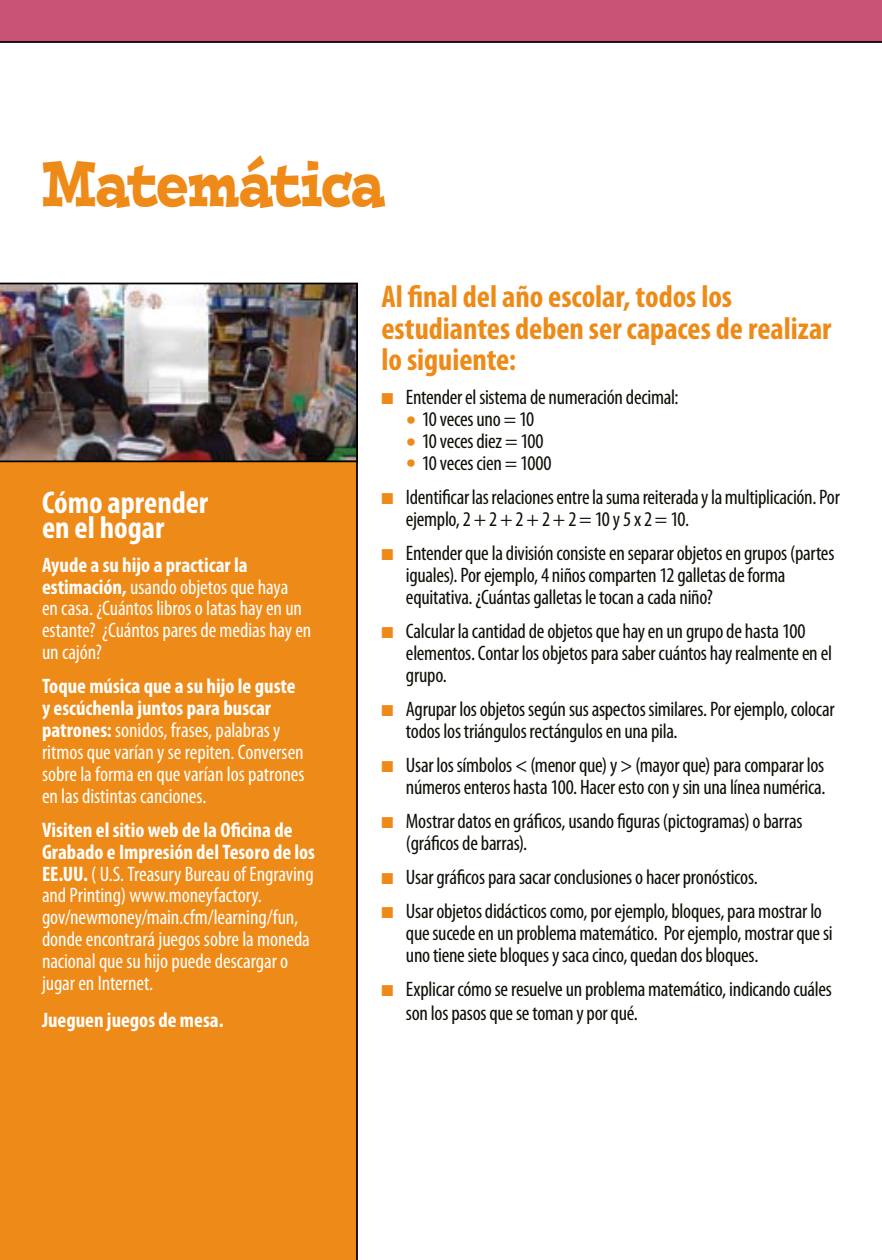
<style>
.page{position:relative;width:882px;height:1260px;background:#fff}
.page>*{position:absolute;margin:0;border:0;box-sizing:border-box;transform-origin:0 0}
.t1{font:63px "Postino Std";letter-spacing:-.025em;color:#ee8a17;scale:.7 1}
.t2{font:700 condensed 31.5px/31.5px "Myriad Pro";color:#ee8a17}
.t3{font:700 condensed 31.5px/24.5px "Myriad Pro";color:#fff}
.t4{font:condensed 21px/21.9px "Myriad Pro";letter-spacing:-.015em;color:#100e07}
.t5{font:condensed 21px/21.9px "Myriad Pro";letter-spacing:-.005em;color:#fff}
.t6{font:700 condensed 21px "Myriad Pro";color:#fff}
.s1{font-weight:700}
.s2{color:#ee8a17}
.s3{font-size:38.5px;color:#ee8a17}
</style>
<div class="page">
<div style="left:0;top:462px;width:358px;height:798px;background:#ee8a17"></div>
<img style="left:0;top:283px;width:358px;height:179px">
<div style="left:0;top:0;width:882px;height:43px;background:#c85375"></div>
<h1 class="t1" style="left:42px;top:142px;width:492px">Matemática</h1>
<h2 class="t3" style="left:42px;top:490px;width:168px">Cómo aprender en el hogar</h2>
<p class="t5" style="left:42px;top:553px;width:271px"><span class="s1">Ayude a su hijo a practicar la estimación,</span> usando objetos que haya<br>en casa. ¿Cuántos libros o latas hay en un estante? ¿Cuántos pares de medias hay en un cajón?</p>
<p class="t5" style="left:42px;top:675px;width:264px"><span class="s1">Toque música que a su hijo le guste y escúchenla juntos para buscar patrones:</span> sonidos, frases, palabras y ritmos que varían y se repiten. Conversen sobre la forma en que varían los patrones en las distintas canciones.</p>
<p class="t5" style="left:42px;top:819px;width:274px"><span class="s1">Visiten el sitio web de la Oficina de Grabado e Impresión del Tesoro de los EE.UU.</span> ( U.S. Treasury Bureau of Engraving and Printing) www.moneyfactory. gov/newmoney/main.cfm/learning/fun, donde encontrará juegos sobre la moneda nacional que su hijo puede descargar o jugar en Internet.</p>
<p class="t6" style="left:42px;top:1007px;width:183px">Jueguen juegos de mesa.</p>
<h2 class="t2" style="left:382px;top:280px;width:452px">Al final del año escolar, todos los estudiantes deben ser capaces de realizar lo siguiente:</h2>
<p class="t4" style="left:382px;top:386px;width:299px"><span class="s2">■</span> Entender el sistema de numeración decimal:</p>
<p class="t4" style="left:406px;top:408px;width:130px"><span class="s3">•</span> 10 veces uno = 10</p>
<p class="t4" style="left:406px;top:430px;width:139px"><span class="s3">•</span> 10 veces diez = 100</p>
<p class="t4" style="left:406px;top:452px;width:147px"><span class="s3">•</span> 10 veces cien = 1000</p>
<p class="t4" style="left:406px;top:486px;width:435px;text-indent:-24px"><span class="s2">■</span> Identificar las relaciones entre la suma reiterada y la multiplicación. Por ejemplo, 2 + 2 + 2 + 2 + 2 = 10 y 5 x 2 = 10.</p>
<p class="t4" style="left:406px;top:542px;width:430px;text-indent:-24px"><span class="s2">■</span> Entender que la división consiste en separar objetos en grupos (partes iguales). Por ejemplo, 4 niños comparten 12 galletas de forma equitativa. ¿Cuántas galletas le tocan a cada niño?</p>
<p class="t4" style="left:406px;top:620px;width:428px;text-indent:-24px"><span class="s2">■</span> Calcular la cantidad de objetos que hay en un grupo de hasta 100 elementos. Contar los objetos para saber cuántos hay realmente en el grupo.</p>
<p class="t4" style="left:406px;top:698px;width:430px;text-indent:-24px"><span class="s2">■</span> Agrupar los objetos según sus aspectos similares. Por ejemplo, colocar todos los triángulos rectángulos en una pila.</p>
<p class="t4" style="left:382px;top:754px;width:446px;text-align:right"><span class="s2">■</span> Usar los símbolos &lt; (menor que) y &gt; (mayor que) para comparar los números enteros hasta 100. Hacer esto con y sin una línea numérica.</p>
<p class="t4" style="left:406px;top:810px;width:398px;text-indent:-24px"><span class="s2">■</span> Mostrar datos en gráficos, usando figuras (pictogramas) o barras (gráficos de barras).</p>
<p class="t4" style="left:382px;top:866px;width:378px"><span class="s2">■</span> Usar gráficos para sacar conclusiones o hacer pronósticos.</p>
<p class="t4" style="left:406px;top:900px;width:428px;text-indent:-24px"><span class="s2">■</span> Usar objetos didácticos como, por ejemplo, bloques, para mostrar lo que sucede en un problema matemático. Por ejemplo, mostrar que si uno tiene siete bloques y saca cinco, quedan dos bloques.</p>
<p class="t4" style="left:406px;top:976px;width:427px;line-height:24.5px;text-indent:-24px"><span class="s2">■</span> Explicar cómo se resuelve un problema matemático, indicando cuáles son los pasos que se toman y por qué.</p>
</div>
